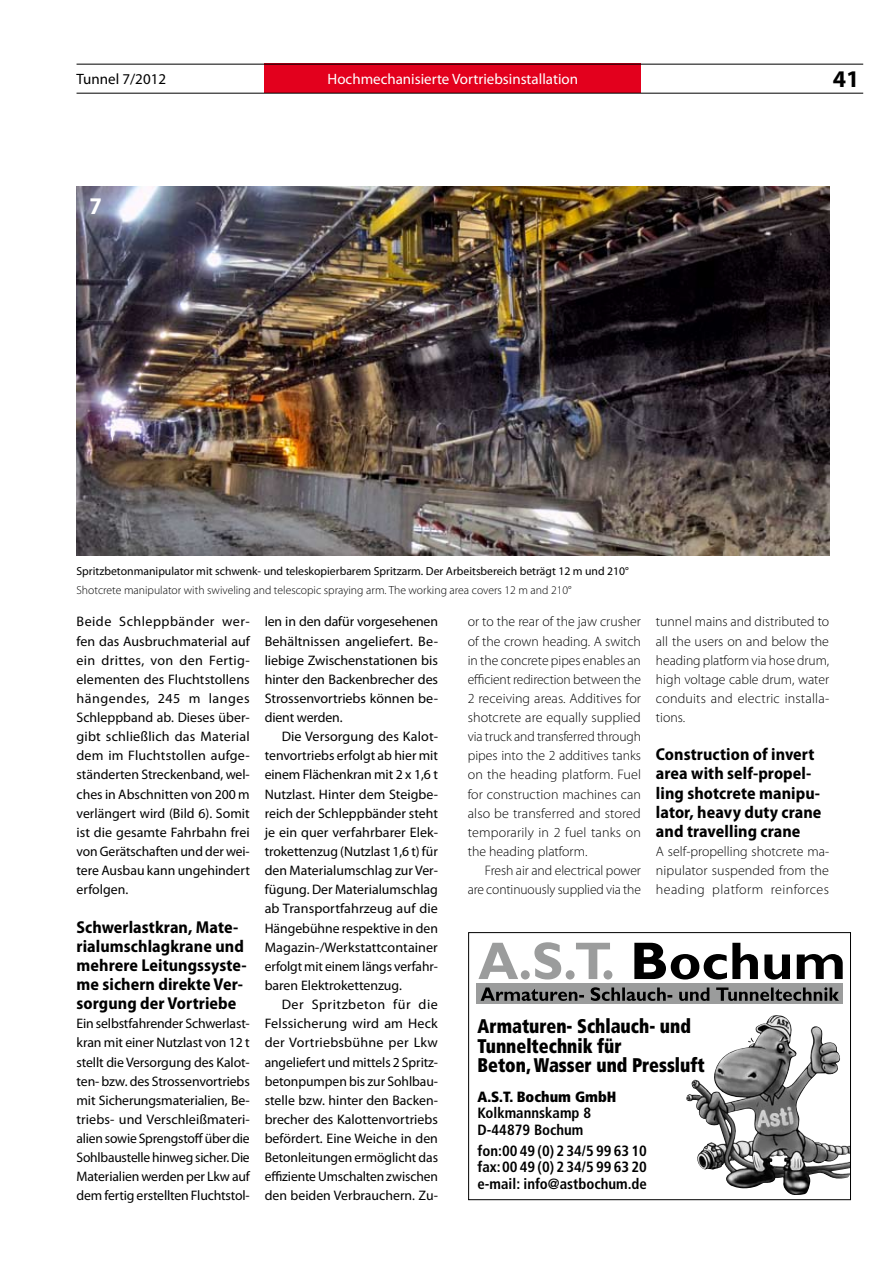
<style>
.page{position:relative;width:893px;height:1263px;background:#fff}
.page>*{position:absolute;margin:0;border:0;box-sizing:border-box;transform-origin:0 0}
.t1{font:700 24px "Myriad Pro";color:#000}
.t2{font:700 semi-condensed 24px "Myriad Pro";color:#fff}
.t3{font:900 condensed 19.8px/19.8px "Frutiger";color:#000;scale:.9 1}
.t4{font:700 semi-condensed 17.25px/19.2px "Myriad Pro";letter-spacing:.005em;color:#000}
.t5{font:15px "Myriad Pro";color:#fff}
.t6{font:15px "Myriad Pro";color:#000}
.t7{font:700 condensed 14.85px/16.5px "Frutiger";color:#000}
.t8{font:900 condensed 14.85px "Frutiger";color:#000}
.t9{font:13.8px/19.2px "Myriad Pro";letter-spacing:-.005em;color:#000;text-align:justify}
.t10{font:300 13.8px/19.2px "Myriad Pro";letter-spacing:.005em;color:#000;text-align:justify}
.t11{font:11.7px "Myriad Pro";color:#000}
.t12{font:300 11.7px "Myriad Pro";color:#000}
</style>
<div class="page">
<div style="left:265px;top:64px;width:376px;height:29px;background:#e3001d"></div>
<hr style="left:77px;top:64px;width:786px;height:1px;background:#000">
<hr style="left:77px;top:93px;width:786px;height:1px;background:#000">
<img style="left:77px;top:186px;width:752px;height:370px">
<div style="left:477px;top:984px;width:366px;height:20px;background:#9b9c9c"></div>
<svg style="left:478px;top:943px;width:40px;height:36px"></svg>
<div style="left:521px;top:970px;width:9px;height:9px;background:#9b9c9c;border-radius:50%"></div>
<svg style="left:534px;top:942px;width:27px;height:37px"></svg>
<div style="left:566px;top:970px;width:9px;height:9px;background:#9b9c9c;border-radius:50%"></div>
<svg style="left:576px;top:943px;width:34px;height:36px"></svg>
<div style="left:603px;top:970px;width:9px;height:9px;background:#9b9c9c;border-radius:50%"></div>
<svg style="left:634px;top:943px;width:124px;height:36px"></svg>
<svg style="left:764px;top:954px;width:26px;height:25px"></svg>
<svg style="left:797px;top:954px;width:46px;height:25px"></svg>
<svg style="left:481px;top:987px;width:103px;height:14px"></svg>
<svg style="left:591px;top:987px;width:29px;height:14px"></svg>
<hr style="left:622px;top:987px;width:3px;height:14px;background:#000">
<svg style="left:627px;top:987px;width:45px;height:14px"></svg>
<svg style="left:679px;top:987px;width:30px;height:14px"></svg>
<svg style="left:716px;top:987px;width:53px;height:14px"></svg>
<hr style="left:771px;top:987px;width:3px;height:14px;background:#000">
<svg style="left:775px;top:987px;width:64px;height:14px"></svg>
<img style="left:686px;top:1015px;width:163px;height:180px">
<div style="left:468px;top:932px;width:383px;height:268px;border:1px solid #000"></div>
<p class="t6" style="left:77px;top:70px;width:91px">Tunnel 7/2012</p>
<p class="t5" style="left:328px;top:70px;width:252px">Hochmechanisierte Vortriebsinstallation</p>
<h1 class="t1" style="left:833px;top:63px;width:28px">41</h1>
<h1 class="t2" style="left:89px;top:193px;width:14px">7</h1>
<p class="t11" style="left:77px;top:564px;width:554px">Spritzbetonmanipulator mit schwenk- und teleskopierbarem Spritzarm. Der Arbeitsbereich beträgt 12 m und 210°</p>
<p class="t12" style="left:77px;top:583px;width:497px">Shotcrete manipulator with swiveling and telescopic spraying arm. The working area covers 12 m and 210°</p>
<p class="t9" style="left:77px;top:612px;width:175px">Beide Schleppbänder wer&shy;fen das Ausbruchmaterial auf ein drittes, von den Fertig&shy;elementen des Fluchtstollens hängendes, 245 m langes Schleppband ab. Dieses über&shy;gibt schließlich das Material dem im Fluchtstollen aufge&shy;ständerten Streckenband, wel&shy;ches in Abschnitten von 200 m verlängert wird (Bild 6). Somit ist die gesamte Fahrbahn frei von Gerätschaften und der wei&shy;tere Ausbau kann ungehindert erfolgen.</p>
<p class="t4" style="left:77px;top:917px;width:172px">Schwerlastkran, Mate&shy;rialumschlagkrane und mehrere Leitungssyste&shy;me sichern direkte Ver&shy;sorgung der Vortriebe</p>
<p class="t9" style="left:77px;top:1014px;width:175px">Ein selbstfahrender Schwerlast&shy;kran mit einer Nutzlast von 12 t stellt die Versorgung des Kalot&shy;ten- bzw. des Strossenvortriebs mit Sicherungsmaterialien, Be&shy;triebs- und Verschleißmateri&shy;alien sowie Sprengstoff über die Sohlbaustelle hinweg sicher. Die Materialien werden per Lkw auf dem fertig erstellten Fluchtstol-</p>
<p class="t9" style="left:265px;top:612px;width:175px">len in den dafür vorgesehenen Behältnissen angeliefert. Be&shy;liebige Zwischenstationen bis hinter den Backenbrecher des Strossenvortriebs können be&shy;dient werden.</p>
<p class="t9" style="left:265px;top:727px;width:175px;text-indent:17px">Die Versorgung des Kalot&shy;tenvortriebs erfolgt ab hier mit einem Flächenkran mit 2 x 1,6 t Nutzlast. Hinter dem Steigbe&shy;reich der Schleppbänder steht je ein quer verfahrbarer Elek&shy;trokettenzug (Nutzlast 1,6 t) für den Materialumschlag zur Ver&shy;fügung. Der Materialumschlag ab Transportfahrzeug auf die Hängebühne respektive in den Magazin-/Werkstattcontainer erfolgt mit einem längs verfahr&shy;baren Elektrokettenzug.</p>
<p class="t9" style="left:265px;top:995px;width:175px;text-indent:17px">Der Spritzbeton für die Felssicherung wird am Heck der Vortriebsbühne per Lkw angeliefert und mittels 2 Spritz&shy;betonpumpen bis zur Sohlbau&shy;stelle bzw. hinter den Backen&shy;brecher des Kalottenvortriebs befördert. Eine Weiche in den Betonleitungen ermöglicht das effiziente Umschalten zwischen den beiden Verbrauchern. Zu-</p>
<p class="t10" style="left:468px;top:612px;width:175px">or to the rear of the jaw crusher of the crown heading. A switch in the concrete pipes enables an efficient redirection between the 2 receiving areas. Additives for shotcrete are equally supplied via truck and transferred through pipes into the 2 additives tanks on the heading platform. Fuel for construction machines can also be transferred and stored temporarily in 2 fuel tanks on the heading platform.</p>
<p class="t10" style="left:468px;top:861px;width:175px;text-align:right">Fresh air and electrical power are continuously supplied via the</p>
<p class="t10" style="left:656px;top:612px;width:175px">tunnel mains and distributed to all the users on and below the heading platform via hose drum, high voltage cable drum, water conduits and electric installa&shy;tions.</p>
<p class="t4" style="left:656px;top:745px;width:167px">Construction of invert area with self-propel&shy;ling shotcrete manipu&shy;lator, heavy duty crane and travelling crane</p>
<p class="t10" style="left:656px;top:842px;width:175px">A self-propelling shotcrete ma&shy;nipulator suspended from the heading platform reinforces</p>
<h2 class="t3" style="left:478px;top:1016px;width:254px">Armaturen- Schlauch- und<br>Tunneltechnik für<br>Beton, Wasser und Pressluft</h2>
<p class="t8" style="left:478px;top:1088px;width:140px">A.S.T. Bochum GmbH</p>
<p class="t7" style="left:478px;top:1105px;width:115px">Kolkmannskamp 8<br>D-44879 Bochum</p>
<p class="t7" style="left:478px;top:1142px;width:171px;text-align:justify">fon:00 49 (0) 2 34/5 99 63 10 fax:00 49 (0) 2 34/5 99 63 20 e-mail: info@astbochum.de</p>
</div>
